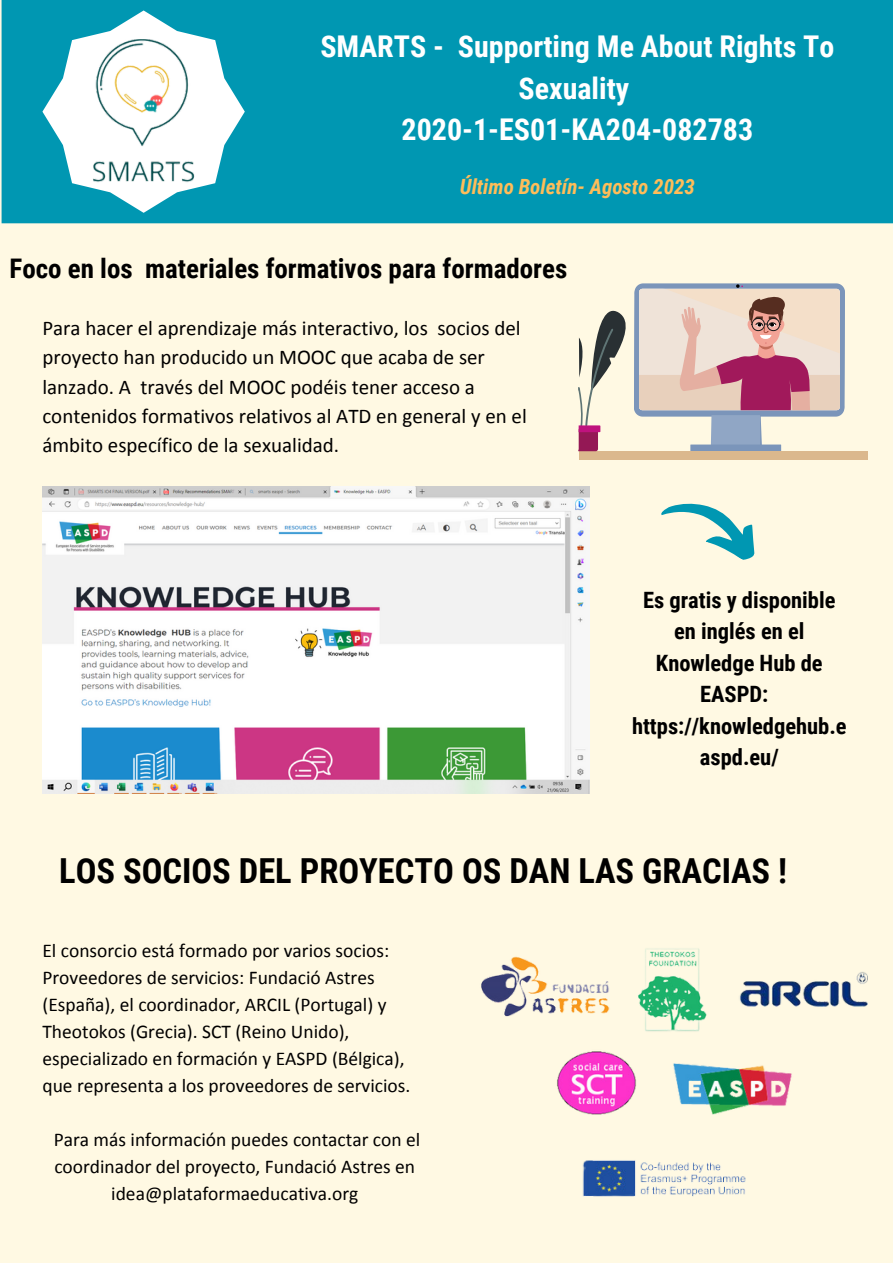
<style>
.page{position:relative;width:893px;height:1264px;background:#fff}
.page>*{position:absolute;margin:0;border:0;box-sizing:border-box;transform-origin:0 0}
.t1{font:700 34.5px "Roboto Condensed";color:#000}
.t2{font:700 30px/41.5px "Roboto Condensed";color:#fff;text-align:center}
.t3{font:700 27px "Roboto Condensed";color:#000}
.t4{font:700 22.5px/31.5px "Roboto Condensed";color:#000;text-align:center}
.t5{font:21px/29.2px "Calibri";color:#000}
.t6{font:italic 700 21px "Roboto Condensed";color:#ffbd59}
.t7{font:19.5px/27px "Calibri";color:#000}
</style>
<div class="page">
<div style="left:0;top:0;width:892px;height:1262px;background:#fff9e3"></div>
<div style="left:2px;top:0;width:890px;height:223px;background:#0097b2"></div>
<svg style="left:42px;top:10px;width:203px;height:203px;background:#6ec4d3"></svg>
<div style="left:579px;top:451px;width:288px;height:8px;background:#dbb88d"></div>
<svg style="left:578px;top:283px;width:266px;height:168px"></svg>
<img style="left:481px;top:948px;width:386px;height:166px">
<img style="left:42px;top:486px;width:547px;height:307px">
<svg style="left:661px;top:503px;width:94px;height:57px"></svg>
<img style="left:582px;top:1160px;width:164px;height:37px">
<img style="left:87px;top:39px;width:113px;height:144px">
<p class="t2" style="left:320px;top:26px;width:515px">SMARTS - Supporting Me About Rights To<br>Sexuality</p>
<p class="t2" style="left:401px;top:109px;width:353px">2020-1-ES01-KA204-082783</p>
<p class="t6" style="left:460px;top:174px;width:236px">Último Boletín- Agosto 2023</p>
<p class="t3" style="left:10px;top:253px;width:559px">Foco en los materiales formativos para formadores</p>
<p class="t5" style="left:42px;top:315px;width:486px">Para hacer el aprendizaje más interactivo, los socios del proyecto han producido un MOOC que acaba de ser lanzado. A través del MOOC podéis tener acceso a contenidos formativos relativos al ATD en general y en el ámbito específico de la sexualidad.</p>
<p class="t4" style="left:632px;top:584px;width:216px">Es gratis y disponible en inglés en el<br>Knowledge Hub de<br>EASPD: https://knowledgehub.e aspd.eu/</p>
<p class="t1" style="left:59px;top:851px;width:729px">LOS SOCIOS DEL PROYECTO OS DAN LAS GRACIAS !</p>
<p class="t7" style="left:42px;top:938px;width:369px">El consorcio está formado por varios socios:<br>Proveedores de servicios: Fundació Astres (España), el coordinador, ARCIL (Portugal) y Theotokos (Grecia). SCT (Reino Unido), especializado en formación y EASPD (Bélgica), que representa a los proveedores de servicios.</p>
<p class="t7" style="left:54px;top:1127px;width:368px;text-align:center">Para más información puedes contactar con el coordinador del proyecto, Fundació Astres en idea@plataformaeducativa.org</p>
</div>
